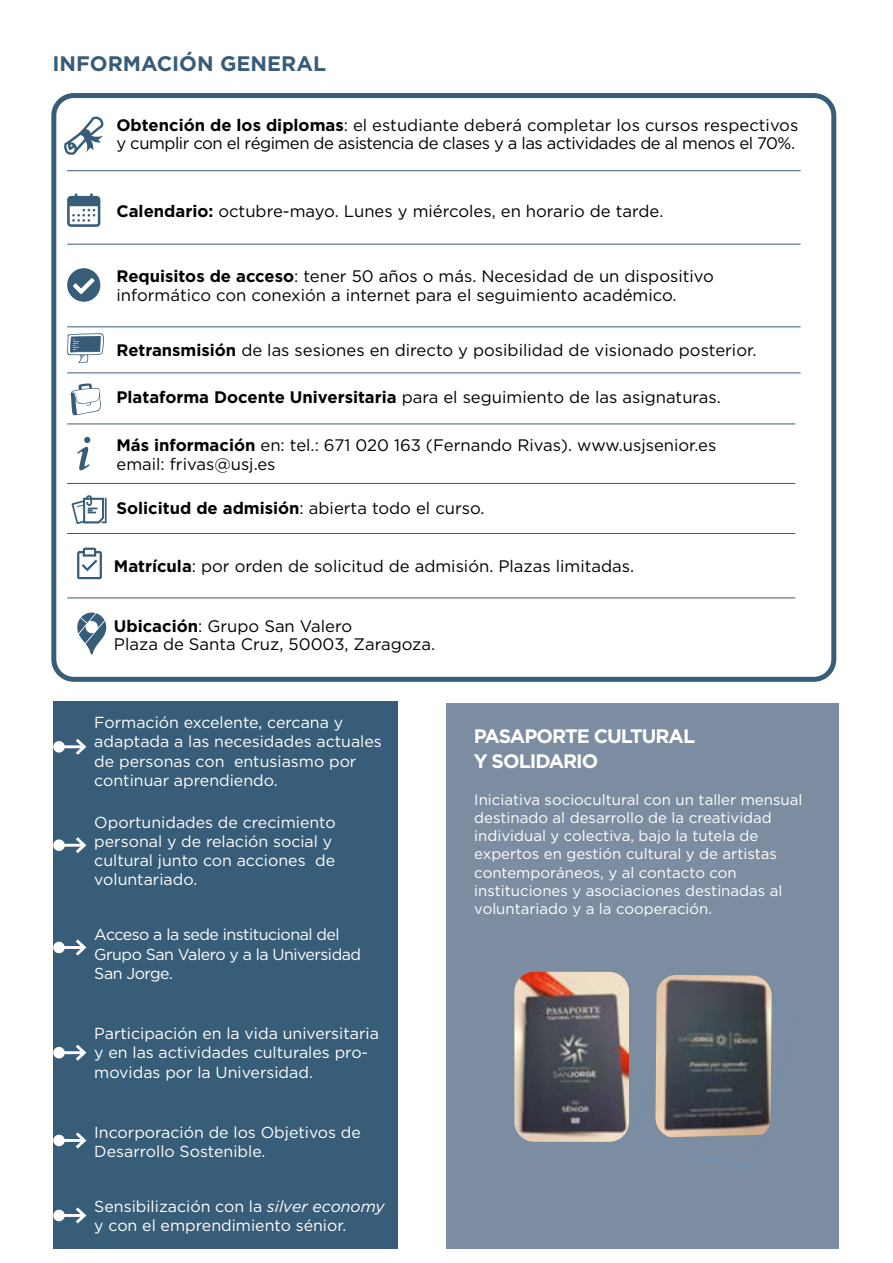
<style>
.page{position:relative;width:893px;height:1263px;background:#fff}
.page>*{position:absolute;margin:0;border:0;box-sizing:border-box;transform-origin:0 0}
.t1{font:700 21px "Gotham";color:#385c78}
.t2{font:700 19.5px/25.3px "Gotham";letter-spacing:-.05em;color:#fff}
.t3{font:16.65px/18.3px "Gotham";color:#000}
.t4{font:16.65px/18.3px "Gotham";letter-spacing:-.03em;color:#000}
.t5{font:15.9px/19px "Gotham";color:#fff}
.t6{font:15.9px/19px "Gotham";letter-spacing:-.03em;color:#fff}
.t7{font:15px/18px "Gotham";color:#fff}
.s1{font-weight:700}
.s2{font-style:italic}
</style>
<div class="page">
<div style="left:446px;top:703px;width:392px;height:546px;background:#7d8da1"></div>
<img style="left:514px;top:972px;width:115px;height:170px">
<svg style="left:637px;top:999px;width:159px;height:168px"></svg>
<img style="left:655px;top:975px;width:117px;height:162px">
<div style="left:53px;top:701px;width:345px;height:548px;background:#385d78"></div>
<hr style="left:59px;top:745px;width:25px;height:3px;background:#fff">
<div style="left:53px;top:741px;width:12px;height:12px;background:#fff;border-radius:50%"></div>
<svg style="left:73px;top:739px;width:14px;height:16px"></svg>
<hr style="left:59px;top:844px;width:25px;height:3px;background:#fff">
<div style="left:53px;top:839px;width:12px;height:12px;background:#fff;border-radius:50%"></div>
<svg style="left:73px;top:837px;width:14px;height:17px"></svg>
<hr style="left:59px;top:946px;width:25px;height:3px;background:#fff">
<div style="left:53px;top:942px;width:12px;height:11px;background:#fff;border-radius:50%"></div>
<svg style="left:73px;top:939px;width:14px;height:17px"></svg>
<hr style="left:59px;top:1051px;width:25px;height:3px;background:#fff">
<div style="left:53px;top:1047px;width:12px;height:11px;background:#fff;border-radius:50%"></div>
<svg style="left:73px;top:1044px;width:14px;height:17px"></svg>
<hr style="left:59px;top:1139px;width:25px;height:3px;background:#fff">
<div style="left:53px;top:1135px;width:12px;height:11px;background:#fff;border-radius:50%"></div>
<svg style="left:73px;top:1132px;width:14px;height:17px"></svg>
<hr style="left:59px;top:1214px;width:25px;height:3px;background:#fff">
<div style="left:53px;top:1210px;width:12px;height:11px;background:#fff;border-radius:50%"></div>
<svg style="left:73px;top:1207px;width:14px;height:17px"></svg>
<div style="left:51px;top:93px;width:785px;height:589px;border:5px solid #385d78;border-radius:20px"></div>
<svg style="left:64px;top:117px;width:39px;height:38px"></svg>
<svg style="left:67px;top:193px;width:33px;height:34px"></svg>
<svg style="left:67px;top:268px;width:33px;height:34px"></svg>
<svg style="left:77px;top:437px;width:13px;height:34px"></svg>
<svg style="left:71px;top:495px;width:36px;height:29px"></svg>
<svg style="left:77px;top:612px;width:30px;height:42px"></svg>
<svg style="left:77px;top:548px;width:25px;height:31px"></svg>
<hr style="left:67px;top:170px;width:734px;height:1px;background:#385d78">
<hr style="left:67px;top:244px;width:734px;height:1px;background:#385d78">
<hr style="left:67px;top:326px;width:734px;height:1px;background:#385d78">
<hr style="left:67px;top:372px;width:734px;height:1px;background:#385d78">
<hr style="left:67px;top:483px;width:728px;height:1px;background:#385d78">
<hr style="left:67px;top:423px;width:728px;height:1px;background:#385d78">
<hr style="left:67px;top:533px;width:728px;height:1px;background:#385d78">
<hr style="left:67px;top:597px;width:728px;height:1px;background:#385d78">
<svg style="left:67px;top:333px;width:37px;height:30px"></svg>
<svg style="left:71px;top:383px;width:30px;height:32px"></svg>
<p class="t1" style="left:52px;top:51px;width:275px">INFORMACIÓN GENERAL</p>
<p class="t4" style="left:116px;top:116px;width:683px"><span class="s1">Obtención de los diplomas</span>: el estudiante deberá completar los cursos respectivos y cumplir con el régimen de asistencia de clases y a las actividades de al menos el 70%.</p>
<p class="t3" style="left:116px;top:202px;width:548px"><span class="s1">Calendario:</span> octubre-mayo. Lunes y miércoles, en horario de tarde.</p>
<p class="t3" style="left:116px;top:267px;width:599px"><span class="s1">Requisitos de acceso</span>: tener 50 años o más. Necesidad de un dispositivo informático con conexión a internet para el seguimiento académico.</p>
<p class="t3" style="left:116px;top:340px;width:641px"><span class="s1">Retransmisión</span> de las sesiones en directo y posibilidad de visionado posterior.</p>
<p class="t3" style="left:116px;top:387px;width:606px"><span class="s1">Plataforma Docente Universitaria</span> para el seguimiento de las asignaturas.</p>
<p class="t3" style="left:116px;top:436px;width:601px"><span class="s1">Más información</span> en: tel.: 671 020 163 (Fernando Rivas). www.usjsenior.es email: frivas@usj.es</p>
<p class="t3" style="left:116px;top:499px;width:370px"><span class="s1">Solicitud de admisión</span>: abierta todo el curso.</p>
<p class="t3" style="left:114px;top:556px;width:522px"><span class="s1">Matrícula</span>: por orden de solicitud de admisión. Plazas limitadas.</p>
<p class="t3" style="left:114px;top:616px;width:323px"><span class="s1">Ubicación</span>: Grupo San Valero<br>Plaza de Santa Cruz, 50003, Zaragoza.</p>
<p class="t5" style="left:94px;top:713px;width:289px">Formación excelente, cercana y adaptada a las necesidades actuales de personas con entusiasmo por continuar aprendiendo.</p>
<p class="t5" style="left:94px;top:812px;width:243px">Oportunidades de crecimiento personal y de relación social y cultural junto con acciones de voluntariado.</p>
<p class="t6" style="left:94px;top:925px;width:268px">Acceso a la sede institucional del<br>Grupo San Valero y a la Universidad<br>San Jorge.</p>
<p class="t5" style="left:94px;top:1024px;width:286px">Participación en la vida universitaria y en las actividades culturales pro&shy;movidas por la Universidad.</p>
<p class="t5" style="left:94px;top:1122px;width:268px">Incorporación de los Objetivos de<br>Desarrollo Sostenible.</p>
<p class="t5" style="left:94px;top:1196px;width:292px">Sensibilización con la <span class="s2">silver economy </span>y con el emprendimiento sénior.</p>
<p class="t2" style="left:474px;top:723px;width:223px">PASAPORTE CULTURAL<br>Y SOLIDARIO</p>
<p class="t7" style="left:474px;top:791px;width:330px">Iniciativa sociocultural con un taller mensual destinado al desarrollo de la creatividad individual y colectiva, bajo la tutela de expertos en gestión cultural y de artistas contemporáneos, y al contacto con instituciones y asociaciones destinadas al voluntariado y a la cooperación.</p>
</div>
